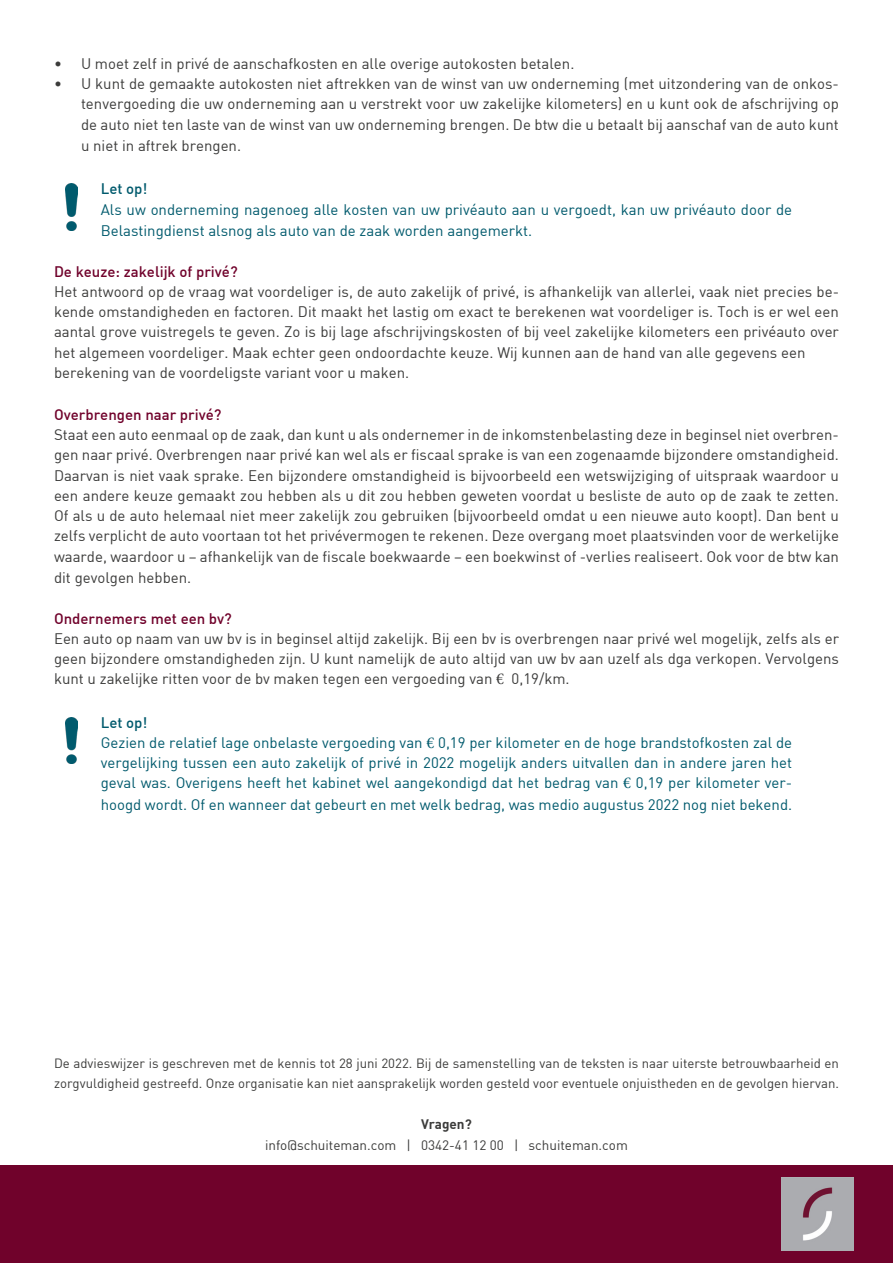
<style>
.page{position:relative;width:893px;height:1263px;background:#fff}
.page>*{position:absolute;margin:0;border:0;box-sizing:border-box;transform-origin:0 0}
.t1{font:15px/20.2px "DIN";color:#3c3c3b;text-align:justify}
.t2{font:15px/20.5px "DIN";color:#005a6d}
.t3{font:500 15px "DIN";color:#70022b}
.t4{font:500 15px "DIN";color:#005a6d}
.t5{font:13.5px "DIN";color:#3c3c3b}
.t6{font:700 13.5px "DIN";color:#3c3c3b}
.t7{font:13.2px/20.2px "DIN";color:#3c3c3b}
.s1{font-family:"Minion Pro";font-size:16.5px}
.s2{font-weight:500}
</style>
<div class="page">
<div style="left:0;top:1165px;width:893px;height:98px;background:#70022b"></div>
<img style="left:781px;top:1178px;width:72px;height:72px">
<img style="left:66px;top:184px;width:12px;height:47px">
<img style="left:66px;top:717px;width:12px;height:47px">
<p class="t1" style="left:54px;top:53px;width:522px">• U moet zelf in privé de aanschafkosten en alle overige autokosten betalen.</p>
<p class="t1" style="left:81px;top:73px;width:759px;text-indent:-27px">• U kunt de gemaakte autokosten niet aftrekken van de winst van uw onderneming (met uitzondering van de onkos&shy;tenvergoeding die uw onderneming aan u verstrekt voor uw zakelijke kilometers) en u kunt ook de afschrijving op de auto niet ten laste van de winst van uw onderneming brengen. De btw die u betaalt bij aanschaf van de auto kunt</p>
<p class="t1" style="left:81px;top:135px;width:162px">u niet in aftrek brengen.</p>
<p class="t4" style="left:101px;top:179px;width:48px">Let op!</p>
<p class="t2" style="left:101px;top:198px;width:693px;line-height:21.6px">Als uw onderneming nagenoeg alle kosten van uw privéauto aan u vergoedt, kan uw privéauto door de<br>Belastingdienst alsnog als auto van de zaak worden aangemerkt.</p>
<p class="t3" style="left:54px;top:262px;width:185px">De keuze: zakelijk of privé?</p>
<p class="t1" style="left:54px;top:281px;width:787px;text-align:left">Het antwoord op de vraag wat voordeliger is, de auto zakelijk of privé, is afhankelijk van allerlei, vaak niet precies be&shy;kende omstandigheden en factoren. Dit maakt het lastig om exact te berekenen wat voordeliger is. Toch is er wel een aantal grove vuistregels te geven. Zo is bij lage afschrijvingskosten of bij veel zakelijke kilometers een privéauto over het algemeen voordeliger. Maak echter geen ondoordachte keuze. Wij kunnen aan de hand van alle gegevens een berekening van de voordeligste variant voor u maken.</p>
<p class="t3" style="left:54px;top:405px;width:169px">Overbrengen naar privé?</p>
<p class="t1" style="left:54px;top:424px;width:786px">Staat een auto eenmaal op de zaak, dan kunt u als ondernemer in de inkomstenbelasting deze in beginsel niet overbren&shy;gen naar privé. Overbrengen naar privé kan wel als er fiscaal sprake is van een zogenaamde bijzondere omstandigheid.<br>Daarvan is niet vaak sprake. Een bijzondere omstandigheid is bijvoorbeeld een wetswijziging of uitspraak waardoor u een andere keuze gemaakt zou hebben als u dit zou hebben geweten voordat u besliste de auto op de zaak te zetten.<br>Of als u de auto helemaal niet meer zakelijk zou gebruiken (bijvoorbeeld omdat u een nieuwe auto koopt). Dan bent u zelfs verplicht de auto voortaan tot het privévermogen te rekenen. Deze overgang moet plaatsvinden voor de werkelijke waarde, waardoor u – afhankelijk van de fiscale boekwaarde – een boekwinst of -verlies realiseert. Ook voor de btw kan dit gevolgen hebben.</p>
<p class="t3" style="left:54px;top:609px;width:179px">Ondernemers met een bv?</p>
<p class="t1" style="left:54px;top:628px;width:786px">Een auto op naam van uw bv is in beginsel altijd zakelijk. Bij een bv is overbrengen naar privé wel mogelijk, zelfs als er geen bijzondere omstandigheden zijn. U kunt namelijk de auto altijd van uw bv aan uzelf als dga verkopen. Vervolgens kunt u zakelijke ritten voor de bv maken tegen een vergoeding van <span class="s1">€</span> 0,19/km.</p>
<p class="t2" style="left:101px;top:712px;width:693px"><span class="s2">Let op!<br></span>Gezien de relatief lage onbelaste vergoeding van <span class="s1">€</span> 0,19 per kilometer en de hoge brandstofkosten zal de vergelijking tussen een auto zakelijk of privé in 2022 mogelijk anders uitvallen dan in andere jaren het geval was. Overigens heeft het kabinet wel aangekondigd dat het bedrag van <span class="s1">€</span> 0,19 per kilometer ver&shy;hoogd wordt. Of en wanneer dat gebeurt en met welk bedrag, was medio augustus 2022 nog niet bekend.</p>
<p class="t7" style="left:54px;top:1053px;width:786px">De advieswijzer is geschreven met de kennis tot 28 juni 2022. Bij de samenstelling van de teksten is naar uiterste betrouwbaarheid en zorgvuldigheid gestreefd. Onze organisatie kan niet aansprakelijk worden gesteld voor eventuele onjuistheden en de gevolgen hiervan.</p>
<p class="t6" style="left:421px;top:1115px;width:52px">Vragen?</p>
<p class="t5" style="left:265px;top:1137px;width:364px">info@schuiteman.com | 0342-41 12 00 | schuiteman.com</p>
</div>
